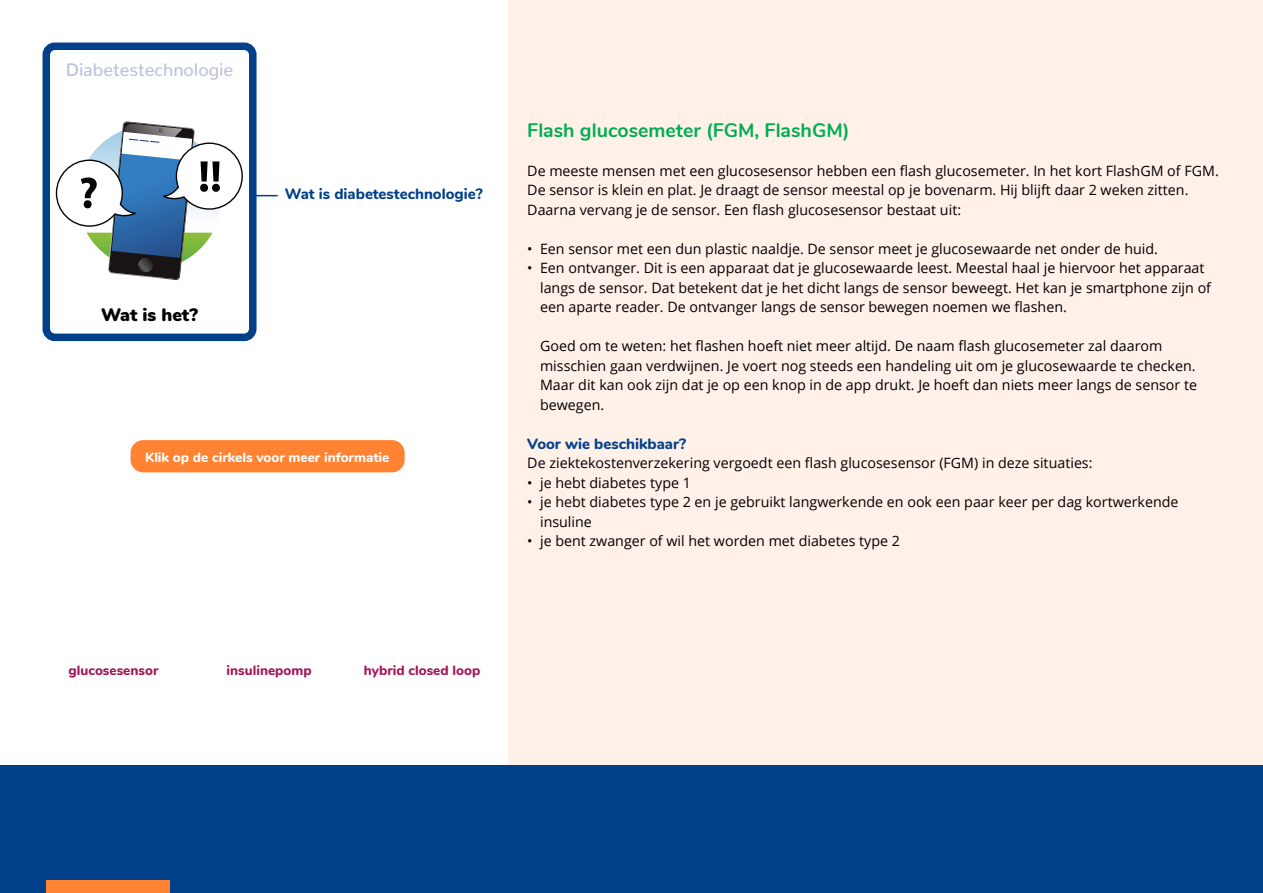
<style>
.page{position:relative;width:1263px;height:893px;background:#fff}
.page>*{position:absolute;margin:0;border:0;box-sizing:border-box;transform-origin:0 0}
.H3_titel_B{font:700 19.5px "Nunito";color:#00ad52}
.t1{font:500 18px "Nunito";color:#bbc3dc}
.t2{font:900 18px "Nunito";color:#000}
.H4_tussenkop{font:800 15px "Nunito";color:#00408b}
.body{font:14.25px/19.5px "Open Sans";color:#000}
.vraag{font:800 13.5px "Nunito";color:#a31555}
.t3{font:800 13.5px "Nunito";color:#fff}
</style>
<div class="page">
<div style="left:509px;top:0;width:754px;height:893px;background:#fff0e8"></div>
<div style="left:0;top:765px;width:1263px;height:128px;background:#00408b"></div>
<div style="left:47px;top:880px;width:123px;height:13px;background:#ff8332"></div>
<div style="left:131px;top:440px;width:274px;height:32px;background:#ff8332;border-radius:13px"></div>
<div style="left:43px;top:43px;width:214px;height:298px;border:8px solid #00408b;border-radius:9px"></div>
<svg style="left:56px;top:121px;width:187px;height:159px"></svg>
<svg style="left:251px;top:195px;width:27px;height:1px"></svg>
<p class="t1" style="left:66px;top:54px;width:169px">Diabetestechnologie</p>
<p class="t2" style="left:101px;top:301px;width:98px">Wat is het?</p>
<p class="H4_tussenkop" style="left:285px;top:183px;width:199px">Wat is diabetestechnologie?</p>
<p class="t3" style="left:145px;top:447px;width:246px">Klik op de cirkels voor meer informatie</p>
<p class="H3_titel_B" style="left:527px;top:115px;width:324px">Flash glucosemeter (FGM, FlashGM)</p>
<p class="body" style="left:527px;top:160px;width:693px">De meeste mensen met een glucosesensor hebben een flash glucosemeter. In het kort FlashGM of FGM.<br>De sensor is klein en plat. Je draagt de sensor meestal op je bovenarm. Hij blijft daar 2 weken zitten.<br>Daarna vervang je de sensor. Een flash glucosesensor bestaat uit:</p>
<p class="body" style="left:527px;top:238px;width:632px">• Een sensor met een dun plastic naaldje. De sensor meet je glucosewaarde net onder de huid.</p>
<p class="body" style="left:540px;top:258px;width:672px;text-indent:-13px">• Een ontvanger. Dit is een apparaat dat je glucosewaarde leest. Meestal haal je hiervoor het apparaat langs de sensor. Dat betekent dat je het dicht langs de sensor beweegt. Het kan je smartphone zijn of een aparte reader. De ontvanger langs de sensor bewegen noemen we flashen.</p>
<p class="body" style="left:540px;top:336px;width:658px">Goed om te weten: het flashen hoeft niet meer altijd. De naam flash glucosemeter zal daarom misschien gaan verdwijnen. Je voert nog steeds een handeling uit om je glucosewaarde te checken.<br>Maar dit kan ook zijn dat je op een knop in de app drukt. Je hoeft dan niets meer langs de sensor te bewegen.</p>
<p class="H4_tussenkop" style="left:527px;top:432px;width:160px">Voor wie beschikbaar?</p>
<p class="body" style="left:527px;top:453px;width:567px">De ziektekostenverzekering vergoedt een flash glucosesensor (FGM) in deze situaties:</p>
<p class="body" style="left:527px;top:472px;width:165px">• je hebt diabetes type 1</p>
<p class="body" style="left:540px;top:492px;width:640px;text-indent:-13px">• je hebt diabetes type 2 en je gebruikt langwerkende en ook een paar keer per dag kortwerkende insuline</p>
<p class="body" style="left:527px;top:531px;width:374px">• je bent zwanger of wil het worden met diabetes type 2</p>
<p class="vraag" style="left:68px;top:660px;width:91px">glucosesensor</p>
<p class="vraag" style="left:227px;top:660px;width:87px">insulinepomp</p>
<p class="vraag" style="left:364px;top:660px;width:118px">hybrid closed loop</p>
</div>
